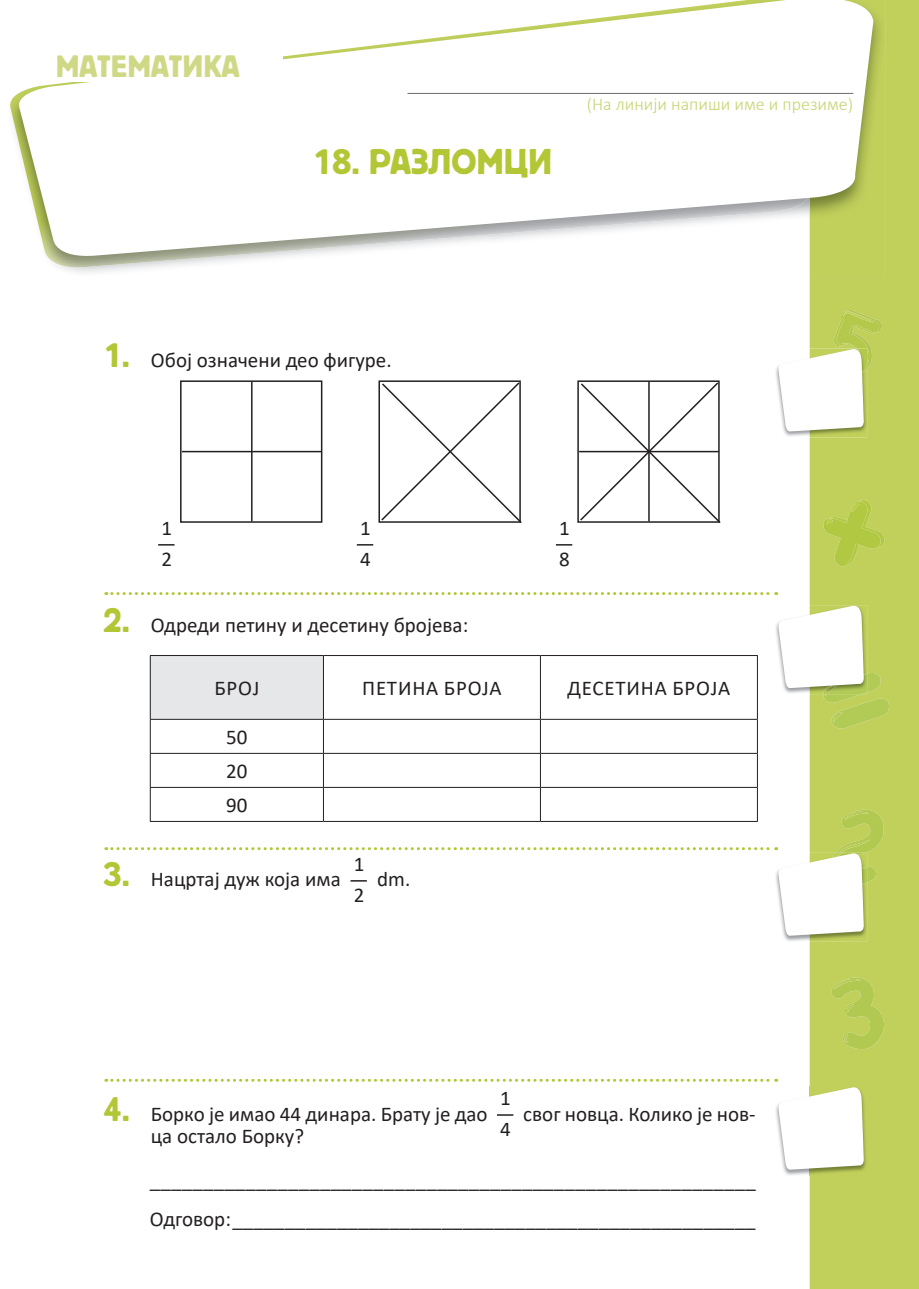
<style>
.page{position:relative;width:919px;height:1289px;background:#fff}
.page>*{position:absolute;margin:0;border:0;box-sizing:border-box;transform-origin:0 0}
.t1{font:37.5px "Bloc C";color:#b3c635}
.t2{font:32.4px "Bloc C";color:#cfd985}
.t3{font:21px/31px "Calibri";color:#231f20}
.t4{font:21px "Calibri";letter-spacing:.04em;color:#231f20}
.t5{font:300 18px "Calibri";color:#c8d471}
.s1{font-family:"Bloc C";font-size:36px;color:#b3c635}
</style>
<div class="page">
<div style="left:809px;top:0;width:109px;height:1288px;background:#c1cf5b"></div>
<svg style="left:823px;top:500px;width:61px;height:66px"></svg>
<svg style="left:830px;top:977px;width:54px;height:72px"></svg>
<img style="left:776px;top:367px;width:91px;height:70px">
<svg style="left:778px;top:310px;width:103px;height:122px"></svg>
<img style="left:783px;top:1086px;width:84px;height:89px">
<img style="left:784px;top:936px;width:83px;height:5px">
<img style="left:776px;top:623px;width:2px;height:23px">
<svg style="left:778px;top:604px;width:111px;height:124px"></svg>
<div style="left:150px;top:655px;width:173px;height:64px;background:#e6e7e9"></div>
<hr style="left:150px;top:655px;width:173px;height:1px;background:#231f20">
<hr style="left:150px;top:656px;width:1px;height:63px;background:#231f20">
<hr style="left:323px;top:655px;width:217px;height:1px;background:#231f20">
<hr style="left:323px;top:656px;width:1px;height:63px;background:#231f20">
<hr style="left:540px;top:655px;width:217px;height:1px;background:#231f20">
<hr style="left:540px;top:656px;width:1px;height:63px;background:#231f20">
<hr style="left:757px;top:656px;width:1px;height:63px;background:#231f20">
<hr style="left:150px;top:719px;width:173px;height:1px;background:#231f20">
<hr style="left:150px;top:719px;width:1px;height:34px;background:#231f20">
<hr style="left:323px;top:719px;width:217px;height:1px;background:#231f20">
<hr style="left:323px;top:719px;width:1px;height:34px;background:#231f20">
<hr style="left:540px;top:719px;width:217px;height:1px;background:#231f20">
<hr style="left:540px;top:719px;width:1px;height:34px;background:#231f20">
<hr style="left:757px;top:719px;width:1px;height:34px;background:#231f20">
<hr style="left:150px;top:753px;width:173px;height:1px;background:#231f20">
<hr style="left:150px;top:753px;width:1px;height:34px;background:#231f20">
<hr style="left:323px;top:753px;width:217px;height:1px;background:#231f20">
<hr style="left:323px;top:753px;width:1px;height:34px;background:#231f20">
<hr style="left:540px;top:753px;width:217px;height:1px;background:#231f20">
<hr style="left:540px;top:753px;width:1px;height:34px;background:#231f20">
<hr style="left:757px;top:753px;width:1px;height:34px;background:#231f20">
<hr style="left:150px;top:787px;width:173px;height:1px;background:#231f20">
<hr style="left:150px;top:787px;width:1px;height:34px;background:#231f20">
<hr style="left:323px;top:787px;width:217px;height:1px;background:#231f20">
<hr style="left:323px;top:787px;width:1px;height:34px;background:#231f20">
<hr style="left:540px;top:787px;width:217px;height:1px;background:#231f20">
<hr style="left:540px;top:787px;width:1px;height:34px;background:#231f20">
<hr style="left:757px;top:787px;width:1px;height:34px;background:#231f20">
<div style="left:180px;top:380px;width:142px;height:143px;border:2px solid #231f20"></div>
<hr style="left:182px;top:451px;width:139px;height:1px;background:#231f20">
<hr style="left:251px;top:382px;width:1px;height:139px;background:#231f20">
<svg style="left:379px;top:381px;width:143px;height:142px"></svg>
<svg style="left:578px;top:381px;width:143px;height:142px"></svg>
<svg style="left:158px;top:544px;width:16px;height:1px"></svg>
<svg style="left:357px;top:544px;width:16px;height:1px"></svg>
<svg style="left:556px;top:544px;width:16px;height:1px"></svg>
<svg style="left:106px;top:592px;width:670px;height:3px"></svg>
<svg style="left:106px;top:809px;width:777px;height:127px"></svg>
<svg style="left:106px;top:1078px;width:758px;height:91px"></svg>
<img style="left:809px;top:0;width:76px;height:277px">
<img style="left:10px;top:94px;width:266px;height:173px">
<svg style="left:17px;top:0;width:857px;height:259px"></svg>
<div style="left:56px;top:50px;width:227px;height:32px;background:#fff"></div>
<hr style="left:407px;top:93px;width:446px;height:1px;background:#6c6d70">
<h2 class="t2" style="left:56px;top:49px;width:185px">МАТЕМАТИКА</h2>
<h1 class="t1" style="left:312px;top:141px;width:241px">18. РАЗЛОМЦИ</h1>
<p class="t5" style="left:586px;top:93px;width:268px">(На линији напиши име и презиме)</p>
<p class="t3" style="left:103px;top:344px;width:290px"><span class="s1">1.</span> Обој означени део фигуре.</p>
<p class="t3" style="left:161px;top:512px;width:12px">1<br>2</p>
<p class="t3" style="left:360px;top:512px;width:12px">1<br>4</p>
<p class="t3" style="left:559px;top:512px;width:12px">1<br>8</p>
<p class="t3" style="left:103px;top:609px;width:366px"><span class="s1">2.</span> Одреди петину и десетину бројева:</p>
<p class="t3" style="left:214px;top:672px;width:46px">БРОЈ</p>
<p class="t4" style="left:362px;top:673px;width:141px">ПЕТИНА БРОЈА</p>
<p class="t4" style="left:567px;top:673px;width:164px">ДЕСЕТИНА БРОЈА</p>
<p class="t3" style="left:226px;top:719px;width:23px;line-height:34px;text-align:justify">50<br>20<br>90</p>
<p class="t3" style="left:103px;top:863px;width:239px"><span class="s1">3.</span> Нацртај дуж која има</p>
<p class="t3" style="left:353px;top:848px;width:12px">1<br>2</p>
<p class="t3" style="left:377px;top:863px;width:35px">dm.</p>
<p class="t3" style="left:103px;top:1097px;width:386px"><span class="s1">4.</span> Борко је имао 44 динара. Брату је дао</p>
<p class="t3" style="left:500px;top:1082px;width:12px">1<br>4</p>
<p class="t3" style="left:523px;top:1097px;width:234px">свог новца. Колико је нов-</p>
<p class="t3" style="left:150px;top:1113px;width:607px;line-height:43.8px">ца ос тало Борку? _________________________________________________________</p>
<p class="t3" style="left:150px;top:1203px;width:607px">Одговор: __________________________________________________</p>
</div>
